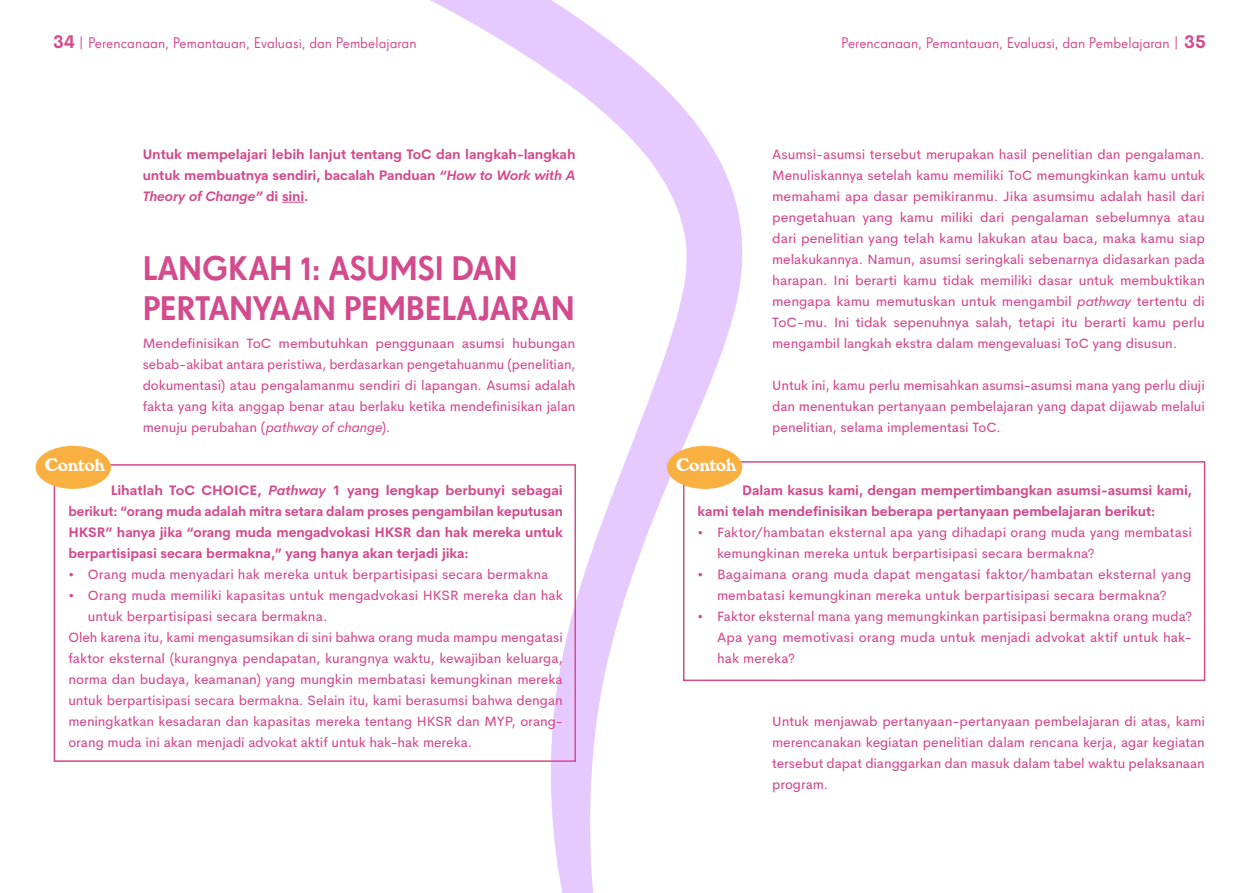
<style>
.page{position:relative;width:1259px;height:893px;background:#fff}
.page>*{position:absolute;margin:0;border:0;box-sizing:border-box;transform-origin:0 0}
.t1{font:33px/39.6px "Choice Grotesk Med";letter-spacing:-.01em;color:#d34a8d}
.t2{font:17.25px "Windsor BT";letter-spacing:-.02em;color:#fff}
.t3{font:15px "Super Grotesk Pro";color:#d34a8d}
.t4{font:13.5px/21px "Cerebri Sans";color:#d34a8d;text-align:justify}
.t5{font:700 13.5px/21px "Cerebri Sans";letter-spacing:-.005em;color:#d34a8d;text-align:justify}
.s1{font-family:"Cerebri Sans";font-weight:700;font-size:18px}
.s2{font-style:italic}
</style>
<div class="page">
<svg style="left:282px;top:0;width:465px;height:893px"></svg>
<svg style="left:282px;top:202px;width:22px;height:1px"></svg>
<div style="left:54px;top:464px;width:522px;height:298px;border:2px solid #d34a8d"></div>
<div style="left:683px;top:461px;width:522px;height:220px;border:2px solid #d34a8d"></div>
<div style="left:36px;top:446px;width:75px;height:43px;background:#fab040;border-radius:50%"></div>
<div style="left:667px;top:446px;width:75px;height:43px;background:#fab040;border-radius:50%"></div>
<p class="t3" style="left:53px;top:35px;width:365px"><span class="s1">34</span> | Perencanaan, Pemantauan, Evaluasi, dan Pembelajaran</p>
<p class="t3" style="left:841px;top:35px;width:366px">Perencanaan, Pemantauan, Evaluasi, dan Pembelajaran | <span class="s1">35</span></p>
<p class="t5" style="left:143px;top:143px;width:434px">Untuk mempelajari lebih lanjut tentang ToC dan langkah-langkah untuk membuatnya sendiri, bacalah Panduan <span class="s2">“How to Work with A Theory of Change”</span> di sini.</p>
<h1 class="t1" style="left:143px;top:249px;width:433px">LANGKAH 1: ASUMSI DAN<br>PERTANYAAN PEMBELAJARAN</h1>
<p class="t4" style="left:143px;top:332px;width:434px">Mendefinisikan ToC membutuhkan penggunaan asumsi hubungan sebab-akibat antara peristiwa, berdasarkan pengetahuanmu (penelitian, dokumentasi) atau pengalamanmu sendiri di lapangan. Asumsi adalah fakta yang kita anggap benar atau berlaku ketika mendefinisikan jalan menuju perubahan (<span class="s2">pathway of change</span>).</p>
<p class="t2" style="left:44px;top:455px;width:62px">Contoh</p>
<p class="t2" style="left:676px;top:455px;width:62px">Contoh</p>
<p class="t4" style="left:772px;top:143px;width:434px">Asumsi-asumsi tersebut merupakan hasil penelitian dan pengalaman.<br>Menuliskannya setelah kamu memiliki ToC memungkinkan kamu untuk memahami apa dasar pemikiranmu. Jika asumsimu adalah hasil dari pengetahuan yang kamu miliki dari pengalaman sebelumnya atau dari penelitian yang telah kamu lakukan atau baca, maka kamu siap melakukannya. Namun, asumsi seringkali sebenarnya didasarkan pada harapan. Ini berarti kamu tidak memiliki dasar untuk membuktikan mengapa kamu memutuskan untuk mengambil <span class="s2">pathway</span> tertentu di ToC-mu. Ini tidak sepenuhnya salah, tetapi itu berarti kamu perlu mengambil langkah ekstra dalam mengevaluasi ToC yang disusun.</p>
<p class="t4" style="left:772px;top:374px;width:434px">Untuk ini, kamu perlu memisahkan asumsi-asumsi mana yang perlu diuji dan menentukan pertanyaan pembelajaran yang dapat dijawab melalui penelitian, selama implementasi ToC.</p>
<p class="t5" style="left:68px;top:479px;width:496px;text-indent:42px">Lihatlah ToC CHOICE, <span class="s2">Pathway</span> 1 yang lengkap berbunyi sebagai berikut: “orang muda adalah mitra setara dalam proses pengambilan keputusan HKSR” hanya jika “orang muda mengadvokasi HKSR dan hak mereka untuk berpartisipasi secara bermakna,” yang hanya akan terjadi jika:</p>
<p class="t4" style="left:68px;top:563px;width:481px">• Orang muda menyadari hak mereka untuk berpartisipasi secara bermakna</p>
<p class="t4" style="left:68px;top:584px;width:496px">• Orang muda memiliki kapasitas untuk mengadvokasi HKSR mereka dan hak</p>
<p class="t4" style="left:88px;top:605px;width:241px">untuk berpartisipasi secara bermakna.</p>
<p class="t4" style="left:68px;top:626px;width:496px">Oleh karena itu, kami mengasumsikan di sini bahwa orang muda mampu mengatasi</p>
<p class="t4" style="left:68px;top:647px;width:496px">faktor eksternal (kurangnya pendapatan, kurangnya waktu, kewajiban keluarga,</p>
<p class="t4" style="left:68px;top:668px;width:496px">norma dan budaya, keamanan) yang mungkin membatasi kemungkinan mereka</p>
<p class="t4" style="left:68px;top:689px;width:496px">untuk berpartisipasi secara bermakna. Selain itu, kami berasumsi bahwa dengan</p>
<p class="t4" style="left:68px;top:710px;width:496px">meningkatkan kesadaran dan kapasitas mereka tentang HKSR dan MYP, orang-</p>
<p class="t4" style="left:68px;top:731px;width:405px">orang muda ini akan menjadi advokat aktif untuk hak-hak mereka.</p>
<p class="t5" style="left:697px;top:479px;width:496px;text-indent:45px">Dalam kasus kami, dengan mempertimbangkan asumsi-asumsi kami, kami telah mendefinisikan beberapa pertanyaan pembelajaran berikut:</p>
<p class="t4" style="left:717px;top:521px;width:476px;text-indent:-19px">• Faktor/hambatan eksternal apa yang dihadapi orang muda yang membatasi kemungkinan mereka untuk berpartisipasi secara bermakna?</p>
<p class="t4" style="left:697px;top:563px;width:495px;text-align:center">• Bagaimana orang muda dapat mengatasi faktor/hambatan eksternal yang membatasi kemungkinan mereka untuk berpartisipasi secara bermakna?</p>
<p class="t4" style="left:717px;top:605px;width:477px;text-indent:-20px">• Faktor eksternal mana yang memungkinkan partisipasi bermakna orang muda?<br>Apa yang memotivasi orang muda untuk menjadi advokat aktif untuk hak&shy;hak mereka?</p>
<p class="t4" style="left:772px;top:710px;width:434px">Untuk menjawab pertanyaan-pertanyaan pembelajaran di atas, kami merencanakan kegiatan penelitian dalam rencana kerja, agar kegiatan tersebut dapat dianggarkan dan masuk dalam tabel waktu pelaksanaan program.</p>
</div>
